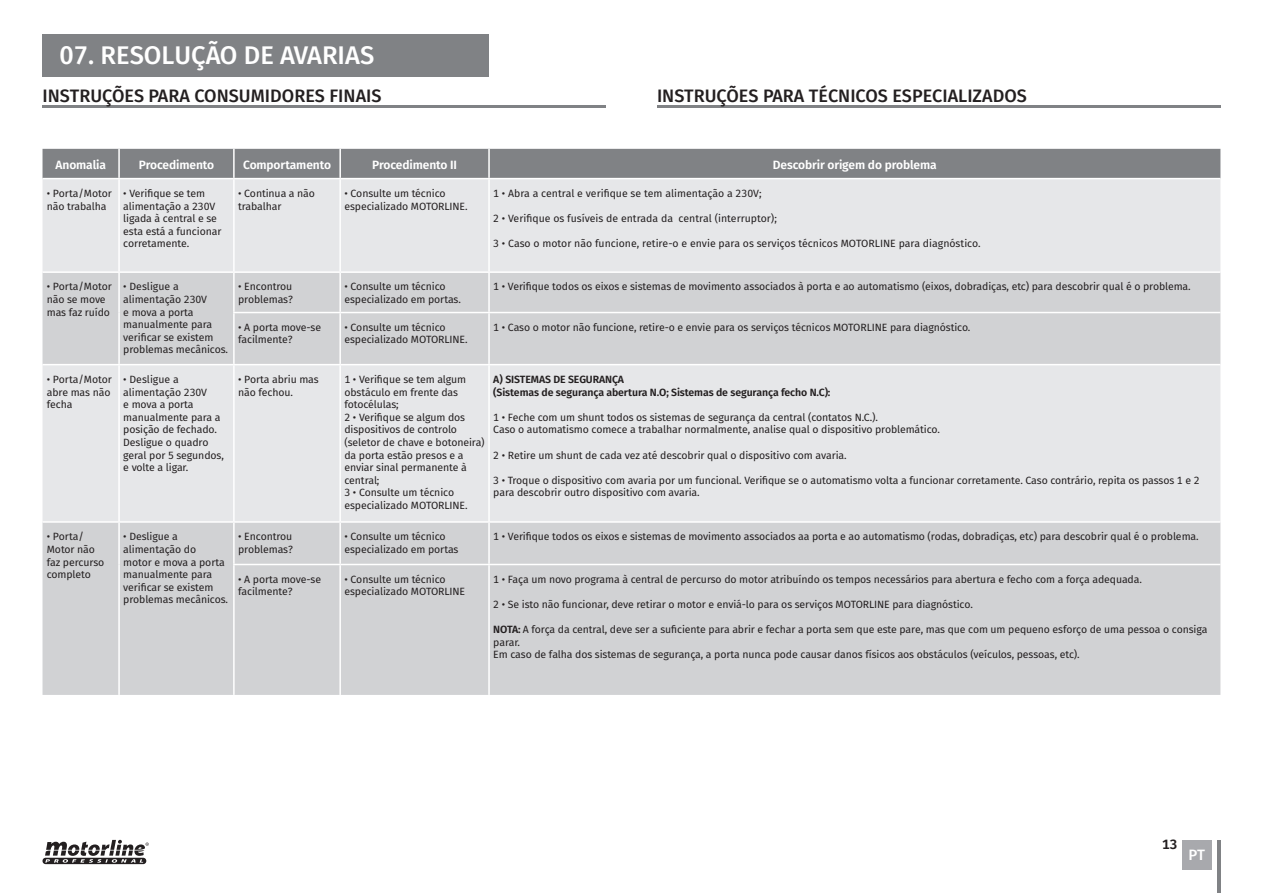
<style>
.page{position:relative;width:1263px;height:893px;background:#fff}
.page>*{position:absolute;margin:0;border:0;box-sizing:border-box;transform-origin:0 0}
.legenda{font:500 25.5px "Fira Sans";color:#fff}
.legenda-2{font:500 18px "Fira Sans";color:#231f20}
.t1{font:500 15px "Fira Sans";color:#fff}
.t2{font:600 13.5px "Fira Sans";color:#231f20}
.Paragraph_Style_2{font:600 12px "Fira Sans";letter-spacing:-.01em;color:#fff}
.Paragraph_Style_2-2{font:10.5px/12.6px "Fira Sans";letter-spacing:-.01em;color:#231f20}
.Paragraph_Style_2-3{font:600 10.5px "Fira Sans";letter-spacing:-.01em;color:#231f20}
.s1{font-weight:600}
</style>
<div class="page">
<div style="left:43px;top:34px;width:446px;height:43px;background:#808285"></div>
<hr style="left:43px;top:105px;width:563px;height:3px;background:#808285">
<hr style="left:657px;top:105px;width:563px;height:3px;background:#808285">
<div style="left:1182px;top:840px;width:29px;height:29px;background:#a8a9ad"></div>
<hr style="left:1217px;top:840px;width:3px;height:53px;background:#808285">
<svg style="left:43px;top:840px;width:106px;height:24px"></svg>
<div style="left:43px;top:149px;width:1177px;height:29px;background:#808285"></div>
<div style="left:43px;top:179px;width:1177px;height:92px;background:#e6e7e9"></div>
<svg style="left:43px;top:273px;width:1177px;height:422px;background:#d8d9db"></svg>
<hr style="left:118px;top:149px;width:2px;height:29px;background:#fff">
<hr style="left:233px;top:149px;width:2px;height:29px;background:#fff">
<hr style="left:339px;top:149px;width:2px;height:29px;background:#fff">
<hr style="left:488px;top:149px;width:2px;height:29px;background:#fff">
<hr style="left:118px;top:179px;width:2px;height:92px;background:#fff">
<hr style="left:233px;top:179px;width:2px;height:92px;background:#fff">
<hr style="left:339px;top:179px;width:2px;height:92px;background:#fff">
<hr style="left:488px;top:179px;width:2px;height:92px;background:#fff">
<hr style="left:118px;top:273px;width:2px;height:40px;background:#fff">
<hr style="left:233px;top:273px;width:2px;height:39px;background:#fff">
<hr style="left:118px;top:313px;width:2px;height:51px;background:#fff">
<hr style="left:233px;top:312px;width:107px;height:1px;background:#fff">
<hr style="left:233px;top:313px;width:2px;height:51px;background:#fff">
<hr style="left:339px;top:273px;width:2px;height:39px;background:#fff">
<hr style="left:488px;top:273px;width:2px;height:39px;background:#fff">
<hr style="left:340px;top:312px;width:149px;height:1px;background:#fff">
<hr style="left:339px;top:313px;width:2px;height:51px;background:#fff">
<hr style="left:489px;top:312px;width:731px;height:1px;background:#fff">
<hr style="left:488px;top:313px;width:2px;height:51px;background:#fff">
<hr style="left:43px;top:364px;width:76px;height:1px;background:#fff">
<hr style="left:119px;top:364px;width:115px;height:1px;background:#fff">
<hr style="left:118px;top:365px;width:2px;height:156px;background:#fff">
<hr style="left:234px;top:364px;width:106px;height:1px;background:#fff">
<hr style="left:233px;top:365px;width:2px;height:156px;background:#fff">
<hr style="left:340px;top:364px;width:149px;height:1px;background:#fff">
<hr style="left:339px;top:365px;width:2px;height:156px;background:#fff">
<hr style="left:489px;top:364px;width:731px;height:1px;background:#fff">
<hr style="left:488px;top:365px;width:2px;height:156px;background:#fff">
<hr style="left:43px;top:521px;width:76px;height:2px;background:#fff">
<hr style="left:119px;top:521px;width:115px;height:2px;background:#fff">
<hr style="left:118px;top:523px;width:2px;height:41px;background:#fff">
<hr style="left:234px;top:521px;width:106px;height:2px;background:#fff">
<hr style="left:233px;top:523px;width:2px;height:41px;background:#fff">
<hr style="left:118px;top:564px;width:2px;height:131px;background:#fff">
<hr style="left:233px;top:564px;width:107px;height:1px;background:#fff">
<hr style="left:233px;top:565px;width:2px;height:130px;background:#fff">
<hr style="left:340px;top:521px;width:149px;height:2px;background:#fff">
<hr style="left:339px;top:523px;width:2px;height:41px;background:#fff">
<hr style="left:489px;top:521px;width:731px;height:2px;background:#fff">
<hr style="left:488px;top:523px;width:2px;height:41px;background:#fff">
<hr style="left:340px;top:564px;width:149px;height:1px;background:#fff">
<hr style="left:339px;top:565px;width:2px;height:130px;background:#fff">
<hr style="left:489px;top:564px;width:731px;height:1px;background:#fff">
<hr style="left:488px;top:565px;width:2px;height:130px;background:#fff">
<p class="legenda" style="left:60px;top:34px;width:316px">07. RESOLUÇÃO DE AVARIAS</p>
<p class="legenda-2" style="left:43px;top:81px;width:340px">INSTRUÇÕES PARA CONSUMIDORES FINAIS</p>
<p class="legenda-2" style="left:657px;top:81px;width:371px">INSTRUÇÕES PARA TÉCNICOS ESPECIALIZADOS</p>
<p class="Paragraph_Style_2" style="left:56px;top:155px;width:52px">Anomalia</p>
<p class="Paragraph_Style_2" style="left:139px;top:155px;width:77px">Procedimento</p>
<p class="Paragraph_Style_2" style="left:243px;top:155px;width:89px">Comportamento</p>
<p class="Paragraph_Style_2" style="left:372px;top:155px;width:87px">Procedimento II</p>
<p class="Paragraph_Style_2" style="left:773px;top:155px;width:165px">Descobrir origem do problema</p>
<p class="Paragraph_Style_2-2" style="left:47px;top:187px;width:67px">• Porta/Motor não trabalha</p>
<p class="Paragraph_Style_2-2" style="left:123px;top:187px;width:100px">• Verifique se tem alimentação a 230V ligada à central e se esta está a funcionar corretamente.</p>
<p class="Paragraph_Style_2-2" style="left:238px;top:187px;width:78px">• Continua a não trabalhar</p>
<p class="Paragraph_Style_2-2" style="left:344px;top:187px;width:125px">• Consulte um técnico especializado MOTORLINE.</p>
<p class="Paragraph_Style_2-2" style="left:493px;top:187px;width:270px">1 • Abra a central e verifique se tem alimentação a 230V;</p>
<p class="Paragraph_Style_2-2" style="left:493px;top:212px;width:285px">2 • Verifique os fusíveis de entrada da central (interruptor);</p>
<p class="Paragraph_Style_2-2" style="left:493px;top:237px;width:489px">3 • Caso o motor não funcione, retire-o e envie para os serviços técnicos MOTORLINE para diagnóstico.</p>
<p class="Paragraph_Style_2-2" style="left:47px;top:280px;width:67px">• Porta/Motor não se move mas faz ruído</p>
<p class="Paragraph_Style_2-2" style="left:123px;top:280px;width:106px">• Desligue a alimentação 230V<br>e mova a porta manualmente para verificar se existem problemas mecânicos.</p>
<p class="Paragraph_Style_2-2" style="left:238px;top:280px;width:56px">• Encontrou problemas?</p>
<p class="Paragraph_Style_2-2" style="left:344px;top:280px;width:118px">• Consulte um técnico especializado em portas.</p>
<p class="Paragraph_Style_2-2" style="left:493px;top:280px;width:699px">1 • Verifique todos os eixos e sistemas de movimento associados à porta e ao automatismo (eixos, dobradiças, etc) para descobrir qual é o problema.</p>
<p class="Paragraph_Style_2-2" style="left:238px;top:321px;width:84px">• A porta move-se facilmente?</p>
<p class="Paragraph_Style_2-2" style="left:344px;top:321px;width:125px">• Consulte um técnico especializado MOTORLINE.</p>
<p class="Paragraph_Style_2-2" style="left:493px;top:321px;width:479px">1 • Caso o motor não funcione, retire-o e envie para os serviços técnicos MOTORLINE para diagnóstico.</p>
<p class="Paragraph_Style_2-2" style="left:47px;top:373px;width:67px">• Porta/Motor abre mas não fecha</p>
<p class="Paragraph_Style_2-2" style="left:123px;top:373px;width:99px">• Desligue a alimentação 230V<br>e mova a porta manualmente para a posição de fechado.</p>
<p class="Paragraph_Style_2-2" style="left:123px;top:436px;width:102px">Desligue o quadro geral por 5 segundos, e volte a ligar.</p>
<p class="Paragraph_Style_2-2" style="left:238px;top:373px;width:82px">• Porta abriu mas não fechou.</p>
<p class="Paragraph_Style_2-2" style="left:344px;top:373px;width:123px">1 • Verifique se tem algum obstáculo em frente das fotocélulas;</p>
<p class="Paragraph_Style_2-2" style="left:344px;top:410px;width:142px">2 • Verifique se algum dos dispositivos de controlo (seletor de chave e botoneira) da porta estão presos e a enviar sinal permanente à central;</p>
<p class="Paragraph_Style_2-2" style="left:344px;top:486px;width:125px">3 • Consulte um técnico especializado MOTORLINE.</p>
<p class="Paragraph_Style_2-3" style="left:493px;top:371px;width:132px">A) SISTEMAS DE SEGURANÇA</p>
<p class="Paragraph_Style_2-3" style="left:493px;top:383px;width:339px">(Sistemas de segurança abertura N.O; Sistemas de segurança fecho N.C):</p>
<p class="Paragraph_Style_2-2" style="left:493px;top:410px;width:386px">1 • Feche com um shunt todos os sistemas de segurança da central (contatos N.C.).</p>
<p class="Paragraph_Style_2-2" style="left:493px;top:423px;width:448px">Caso o automatismo comece a trabalhar normalmente, analise qual o dispositivo problemático.</p>
<p class="Paragraph_Style_2-2" style="left:493px;top:448px;width:355px">2 • Retire um shunt de cada vez até descobrir qual o dispositivo com avaria.</p>
<p class="Paragraph_Style_2-2" style="left:493px;top:473px;width:708px">3 • Troque o dispositivo com avaria por um funcional. Verifique se o automatismo volta a funcionar corretamente. Caso contrário, repita os passos 1 e 2 para descobrir outro dispositivo com avaria.</p>
<p class="Paragraph_Style_2-2" style="left:47px;top:530px;width:59px">• Porta/<br>Motor não faz percurso completo</p>
<p class="Paragraph_Style_2-2" style="left:123px;top:530px;width:106px">• Desligue a alimentação do<br>motor e mova a porta manualmente para verificar se existem problemas mecânicos.</p>
<p class="Paragraph_Style_2-2" style="left:238px;top:530px;width:56px">• Encontrou problemas?</p>
<p class="Paragraph_Style_2-2" style="left:344px;top:530px;width:116px">• Consulte um técnico especializado em portas</p>
<p class="Paragraph_Style_2-2" style="left:493px;top:530px;width:707px">1 • Verifique todos os eixos e sistemas de movimento associados aa porta e ao automatismo (rodas, dobradiças, etc) para descobrir qual é o problema.</p>
<p class="Paragraph_Style_2-2" style="left:238px;top:573px;width:84px">• A porta move-se facilmente?</p>
<p class="Paragraph_Style_2-2" style="left:344px;top:573px;width:122px">• Consulte um técnico especializado MOTORLINE</p>
<p class="Paragraph_Style_2-2" style="left:493px;top:573px;width:650px">1 • Faça um novo programa à central de percurso do motor atribuíndo os tempos necessários para abertura e fecho com a força adequada.</p>
<p class="Paragraph_Style_2-2" style="left:493px;top:598px;width:481px">2 • Se isto não funcionar, deve retirar o motor e enviá-lo para os serviços MOTORLINE para diagnóstico.</p>
<p class="Paragraph_Style_2-2" style="left:493px;top:623px;width:716px"><span class="s1">NOTA:</span> A força da central, deve ser a suficiente para abrir e fechar a porta sem que este pare, mas que com um pequeno esforço de uma pessoa o consiga parar.</p>
<p class="Paragraph_Style_2-2" style="left:493px;top:648px;width:588px">Em caso de falha dos sistemas de segurança, a porta nunca pode causar danos físicos aos obstáculos (veículos, pessoas, etc).</p>
<p class="t2" style="left:1162px;top:833px;width:17px">13</p>
<h3 class="t1" style="left:1188px;top:842px;width:18px">PT</h3>
</div>
